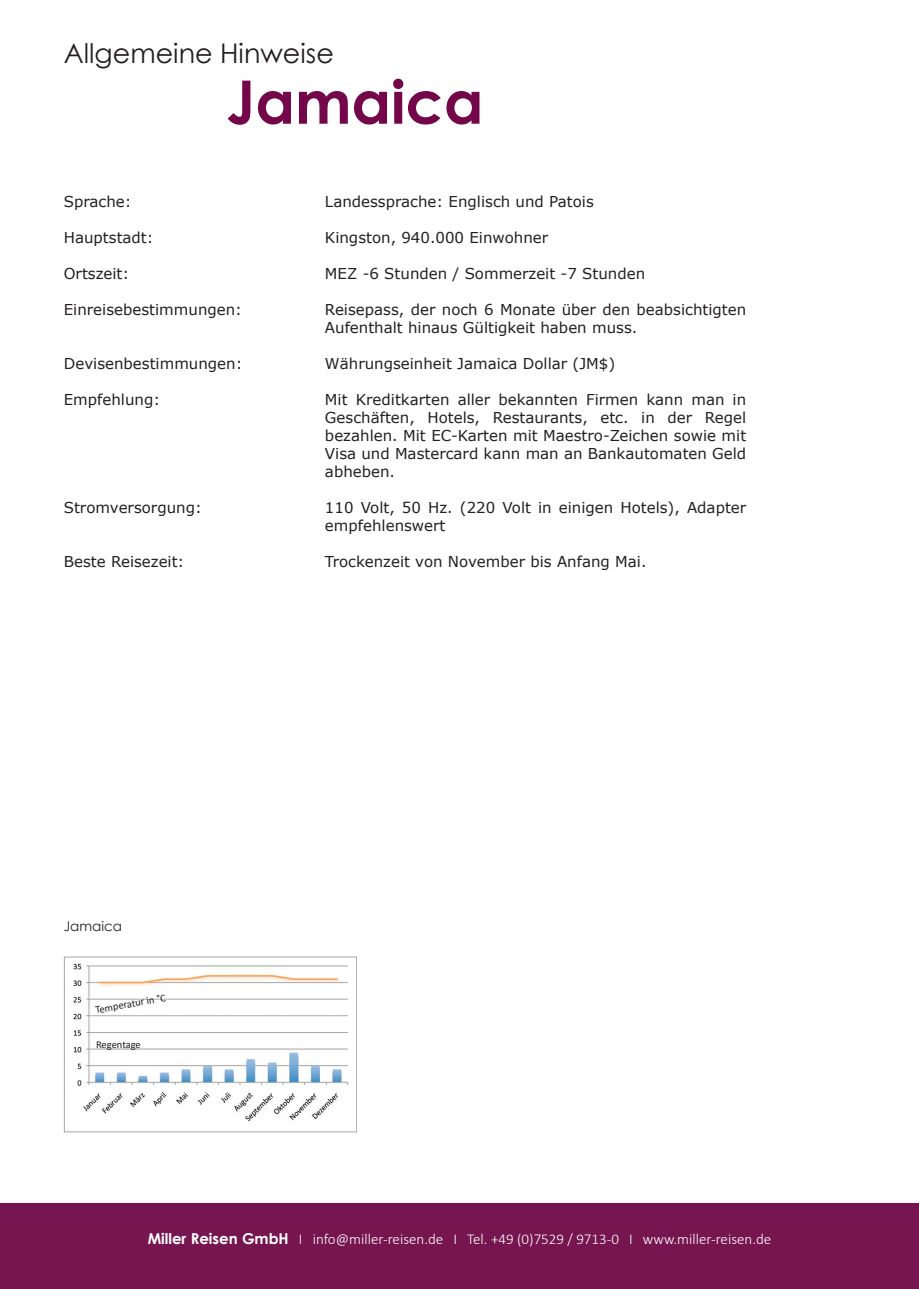
<style>
.page{position:relative;width:919px;height:1289px;background:#fff}
.page>*{position:absolute;margin:0;border:0;box-sizing:border-box;transform-origin:0 0}
.t1{font:700 60px "Century Gothic";color:#740749}
.t2{font:27px "Century Gothic";color:#231f20}
.t3{font:15px/18px "Verdana";color:#231f20}
.t4{font:300 15px "Calibri";color:#fff}
.t5{font:13.5px "Century Gothic";color:#231f20}
.t6{font:10.5px "Calibri";letter-spacing:-.01em;color:#231f20}
.s1{font-family:"Century Gothic";font-weight:700}
</style>
<div class="page">
<img style="left:64px;top:956px;width:292px;height:177px">
<div style="left:0;top:1203px;width:918px;height:85px;background:#76154f"></div>
<h2 class="t2" style="left:64px;top:34px;width:271px">Allgemeine Hinweise</h2>
<h1 class="t1" style="left:226px;top:56px;width:258px">Jamaica</h1>
<p class="t3" style="left:64px;top:192px;width:69px">Sprache:</p>
<p class="t3" style="left:325px;top:192px;width:270px">Landessprache: Englisch und Patois</p>
<p class="t3" style="left:64px;top:228px;width:91px">Hauptstadt:</p>
<p class="t3" style="left:325px;top:228px;width:225px">Kingston, 940.000 Einwohner</p>
<p class="t3" style="left:64px;top:264px;width:67px">Ortszeit:</p>
<p class="t3" style="left:325px;top:264px;width:322px">MEZ -6 Stunden / Sommerzeit -7 Stunden</p>
<p class="t3" style="left:64px;top:300px;width:180px">Einreisebestimmungen:</p>
<p class="t3" style="left:325px;top:300px;width:423px">Reisepass, der noch 6 Monate über den beabsichtigten<br>Aufenthalt hinaus Gültigkeit haben muss.</p>
<p class="t3" style="left:64px;top:354px;width:180px">Devisenbestimmungen:</p>
<p class="t3" style="left:325px;top:354px;width:292px">Währungseinheit Jamaica Dollar (JM$)</p>
<p class="t3" style="left:64px;top:390px;width:98px">Empfehlung:</p>
<p class="t3" style="left:325px;top:390px;width:423px;text-align:justify">Mit Kreditkarten aller bekannten Firmen kann man in Geschäften, Hotels, Restaurants, etc. in der Regel bezahlen. Mit EC-Karten mit Maestro-Zeichen sowie mit Visa und Mastercard kann man an Bankautomaten Geld abheben.</p>
<p class="t3" style="left:64px;top:498px;width:140px">Stromversorgung:</p>
<p class="t3" style="left:325px;top:498px;width:423px">110 Volt, 50 Hz. (220 Volt in einigen Hotels), Adapter empfehlenswert</p>
<p class="t3" style="left:64px;top:552px;width:122px">Beste Reisezeit:</p>
<p class="t3" style="left:325px;top:552px;width:323px">Trockenzeit von November bis Anfang Mai.</p>
<p class="t5" style="left:64px;top:916px;width:60px">Jamaica</p>
<p class="t6" style="left:94px;top:1002px;width:73px;rotate:-10deg">Temperatur in °C</p>
<p class="t6" style="left:96px;top:1036px;width:46px">Regentage</p>
<p class="t4" style="left:148px;top:1229px;width:625px"><span class="s1">Miller Reisen GmbH</span> I info@miller-reisen.de I Tel. +49 (0)7529 / 9713-0 I www.miller-reisen.de</p>
</div>
